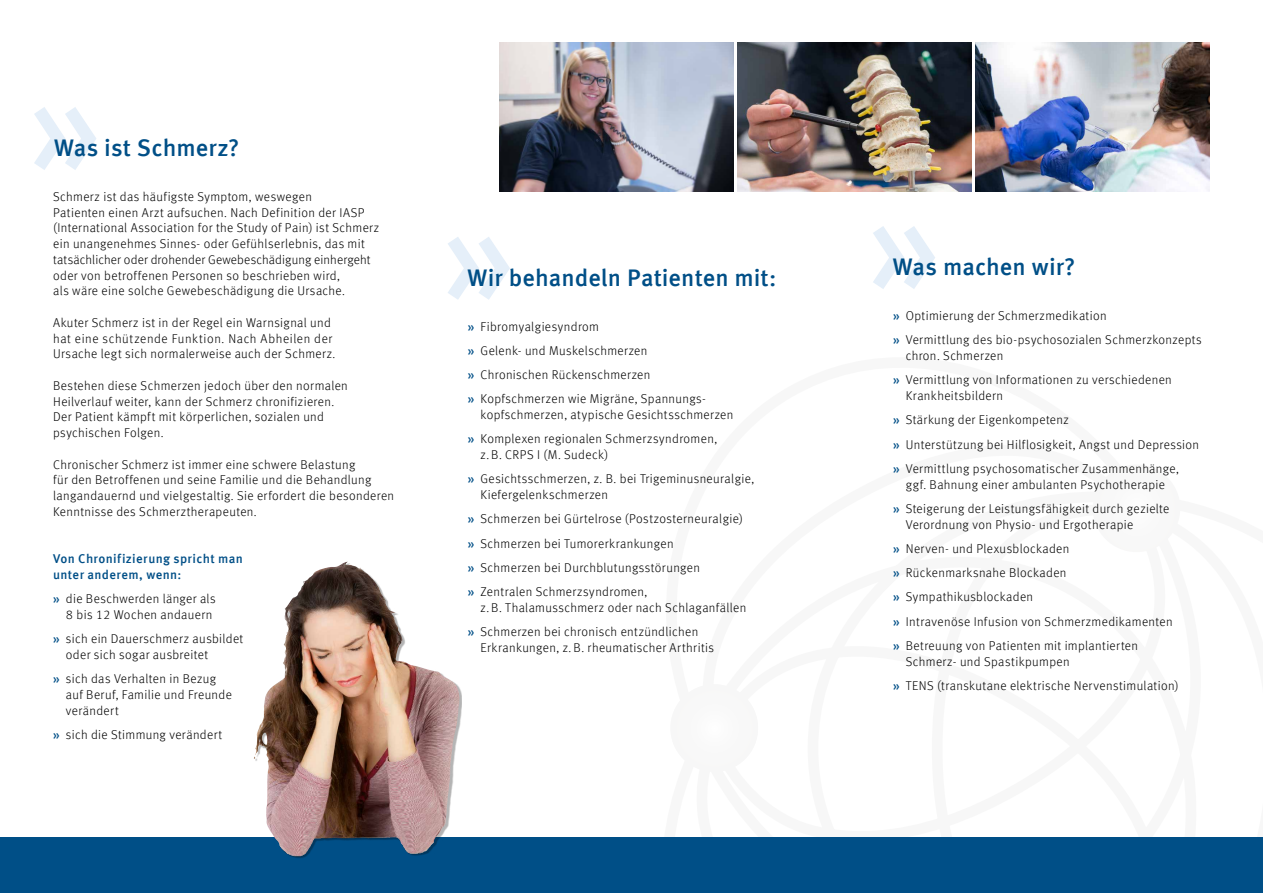
<style>
.page{position:relative;width:1263px;height:893px;background:#fff}
.page>*{position:absolute;margin:0;border:0;box-sizing:border-box;transform-origin:0 0}
.t1{font:500 24px "Meta Offc";color:#004f87}
.t2{font:300 12.75px/24.3px "Meta Offc";letter-spacing:.03em;color:#000}
.t3{font:500 12.75px/15.8px "Meta Offc";letter-spacing:.025em;color:#004f87}
.s1{font-weight:500;color:#004f87}
</style>
<div class="page">
<div style="left:670px;top:684px;width:88px;height:88px;background:#f8f8f8;border-radius:44px"></div>
<div style="left:1093px;top:464px;width:87px;height:88px;background:#f8f8f8;border-radius:44px"></div>
<svg style="left:448px;top:237px;width:62px;height:63px"></svg>
<svg style="left:873px;top:226px;width:62px;height:63px"></svg>
<svg style="left:34px;top:107px;width:62px;height:63px"></svg>
<div style="left:0;top:838px;width:1263px;height:55px;background:#004f87"></div>
<div style="left:255px;top:563px;width:207px;height:296px;background:#000;opacity:.3"></div>
<img style="left:255px;top:567px;width:205px;height:292px">
<img style="left:500px;top:43px;width:233px;height:148px">
<img style="left:738px;top:43px;width:234px;height:148px">
<img style="left:976px;top:43px;width:234px;height:148px">
<h1 class="t1" style="left:54px;top:134px;width:187px">Was ist Schmerz?</h1>
<p class="t2" style="left:53px;top:189px;width:328px;line-height:15.8px">Schmerz ist das häufigste Symptom, weswegen<br>Patienten einen Arzt aufsuchen. Nach Definition der IASP (International Association for the Study of Pain) ist Schmerz ein unangenehmes Sinnes- oder Gefühlserlebnis, das mit tatsächlicher oder drohender Gewebeschädigung einhergeht oder von betroffenen Personen so beschrieben wird,<br>als wäre eine solche Gewebeschädigung die Ursache.</p>
<p class="t2" style="left:53px;top:315px;width:284px;line-height:15.8px">Akuter Schmerz ist in der Regel ein Warnsignal und hat eine schützende Funktion. Nach Abheilen der<br>Ursache legt sich normalerweise auch der Schmerz.</p>
<p class="t2" style="left:53px;top:378px;width:296px;line-height:15.8px">Bestehen diese Schmerzen jedoch über den normalen Heilverlauf weiter, kann der Schmerz chronifizieren.<br>Der Patient kämpft mit körperlichen, sozialen und psychischen Folgen.</p>
<p class="t2" style="left:53px;top:457px;width:342px;line-height:15.8px">Chronischer Schmerz ist immer eine schwere Belastung<br>für den Betroffenen und seine Familie und die Behandlung langandauernd und vielgestaltig. Sie erfordert die besonderen Kenntnisse des Schmerztherapeuten.</p>
<p class="t3" style="left:53px;top:551px;width:191px">Von Chronifizierung spricht man unter anderem, wenn:</p>
<p class="t2" style="left:53px;top:591px;width:164px;line-height:15.8px;text-align:right"><span class="s1">»</span> die Beschwerden länger als<br>8 bis 12 Wochen andauern</p>
<p class="t2" style="left:66px;top:631px;width:179px;line-height:15.8px;text-indent:-13px"><span class="s1">»</span> sich ein Dauerschmerz ausbildet oder sich sogar ausbreitet</p>
<p class="t2" style="left:66px;top:671px;width:167px;line-height:15.8px;text-indent:-13px"><span class="s1">»</span> sich das Verhalten in Bezug auf Beruf, Familie und Freunde verändert</p>
<p class="t2" style="left:53px;top:723px;width:171px"><span class="s1">»</span> sich die Stimmung verändert</p>
<h1 class="t1" style="left:468px;top:263px;width:310px">Wir behandeln Patienten mit:</h1>
<p class="t2" style="left:468px;top:314px;width:240px"><span class="s1">»</span> Fibromyalgiesyndrom<br><span class="s1">»</span> Gelenk- und Muskelschmerzen<br><span class="s1">»</span> Chronischen Rückenschmerzen<br><span class="s1">»</span> Kopfschmerzen wie Migräne, Spannungs-</p>
<p class="t2" style="left:468px;top:403px;width:267px;text-indent:13px">kopfschmerzen, atypische Gesichtsschmerzen <span class="s1">»</span> Komplexen regionalen Schmerzsyndromen,</p>
<p class="t2" style="left:468px;top:443px;width:288px;text-indent:13px">z. B. CRPS I (M. Sudeck)<br><span class="s1">»</span> Gesichtsschmerzen, z. B. bei Trigeminusneuralgie,</p>
<p class="t2" style="left:468px;top:483px;width:277px;text-indent:13px">Kiefergelenkschmerzen<br><span class="s1">»</span> Schmerzen bei Gürtelrose (Postzosterneuralgie) <span class="s1">»</span> Schmerzen bei Tumorerkrankungen<br><span class="s1">»</span> Schmerzen bei Durchblutungsstörungen<br><span class="s1">»</span> Zentralen Schmerzsyndromen,</p>
<p class="t2" style="left:468px;top:596px;width:280px;text-indent:13px">z. B. Thalamusschmerz oder nach Schlaganfällen <span class="s1">»</span> Schmerzen bei chronisch entzündlichen</p>
<p class="t2" style="left:480px;top:636px;width:235px">Erkrankungen, z. B. rheumatischer Arthritis</p>
<h1 class="t1" style="left:893px;top:253px;width:184px">Was machen wir?</h1>
<p class="t2" style="left:893px;top:304px;width:310px"><span class="s1">»</span> Optimierung der Schmerzmedikation<br><span class="s1">»</span> Vermittlung des bio-psychosozialen Schmerzkonzepts</p>
<p class="t2" style="left:893px;top:344px;width:280px;text-indent:13px">chron. Schmerzen<br><span class="s1">»</span> Vermittlung von Informationen zu verschiedenen</p>
<p class="t2" style="left:893px;top:384px;width:308px;text-indent:13px">Krankheitsbildern<br><span class="s1">»</span> Stärkung der Eigenkompetenz<br><span class="s1">»</span> Unterstützung bei Hilflosigkeit, Angst und Depression <span class="s1">»</span> Vermittlung psychosomatischer Zusammenhänge,</p>
<p class="t2" style="left:893px;top:472px;width:278px;text-indent:13px">ggf. Bahnung einer ambulanten Psychotherapie <span class="s1">»</span> Steigerung der Leistungsfähigkeit durch gezielte</p>
<p class="t2" style="left:893px;top:512px;width:281px;text-indent:13px">Verordnung von Physio- und Ergotherapie<br><span class="s1">»</span> Nerven- und Plexusblockaden<br><span class="s1">»</span> Rückenmarksnahe Blockaden<br><span class="s1">»</span> Sympathikusblockaden<br><span class="s1">»</span> Intravenöse Infusion von Schmerzmedikamenten <span class="s1">»</span> Betreuung von Patienten mit implantierten</p>
<p class="t2" style="left:893px;top:649px;width:287px;text-indent:13px">Schmerz- und Spastikpumpen<br><span class="s1">»</span> TENS (transkutane elektrische Nervenstimulation)</p>
</div>
